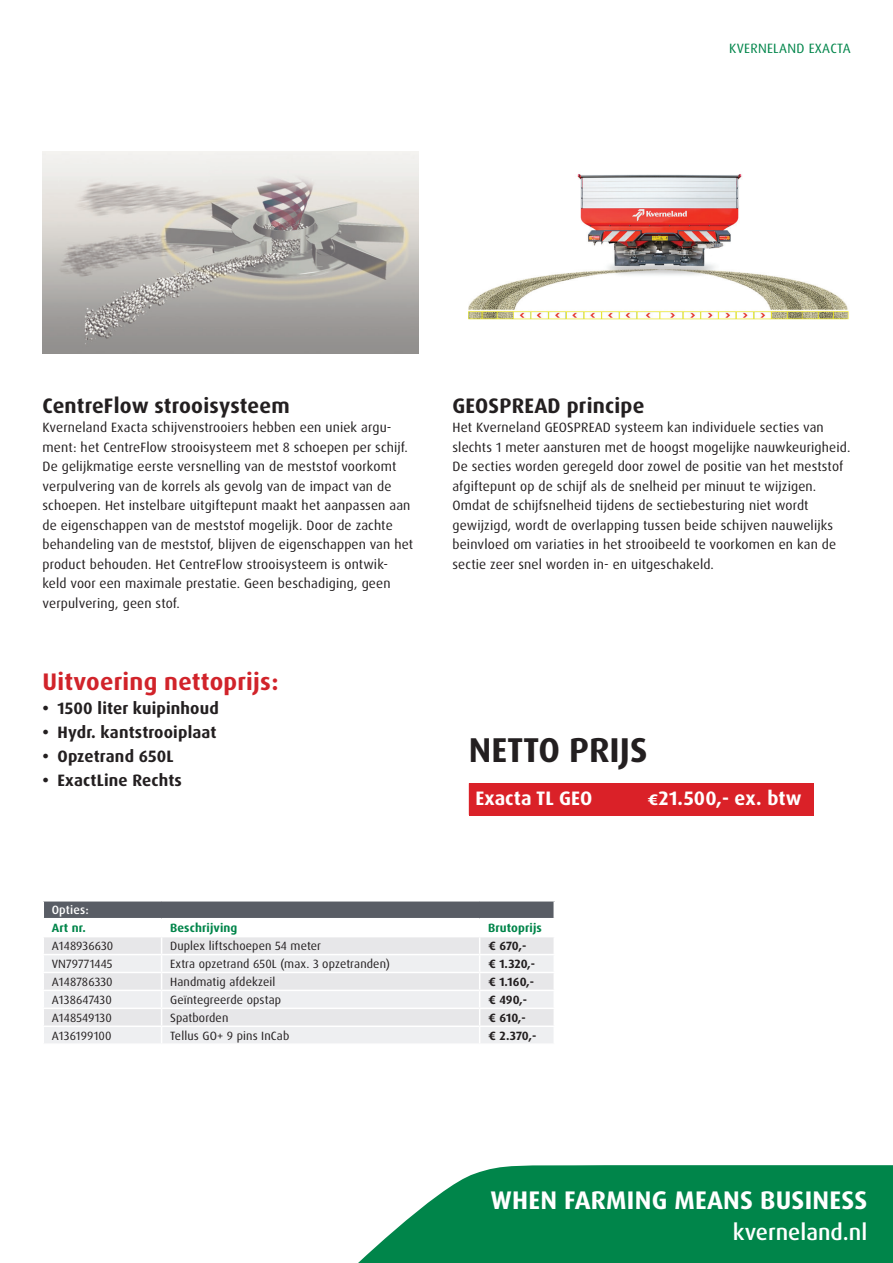
<style>
.page{position:relative;width:893px;height:1263px;background:#fff}
.page>*{position:absolute;margin:0;border:0;box-sizing:border-box;transform-origin:0 0}
.t1{font:700 34.5px "Dax Pro";color:#231f20}
.t2{font:700 25.5px "Dax Pro";letter-spacing:.01em;color:#fff}
.t3{font:700 24px "Dax Pro";letter-spacing:.01em;color:#d1232a}
.t4{font:500 22.5px "Dax Pro";color:#fff}
.t5{font:700 21px "Dax Pro";letter-spacing:.01em;color:#231f20}
.t6{font:700 19.5px "Dax Pro";color:#fff}
.t7{font:700 16.5px "Dax Pro";letter-spacing:.01em;color:#231f20}
.t8{font:13.5px/19.5px "Dax Pro";letter-spacing:.01em;color:#231f20}
.t9{font:13.5px "Dax Pro";letter-spacing:.02em;color:#00854a}
.t10{font:12px "Dax Pro";letter-spacing:.01em;color:#231f20}
.t11{font:700 12px "Dax Pro";letter-spacing:-.005em;color:#231f20}
.t12{font:700 12px "Dax Pro";letter-spacing:.01em;color:#00854a}
.t13{font:500 12px "Dax Pro";letter-spacing:.01em;color:#fff}
</style>
<div class="page">
<svg style="left:358px;top:1165px;width:535px;height:98px;background:#1d925e"></svg>
<div style="left:469px;top:783px;width:344px;height:33px;background:#da2128"></div>
<svg style="left:43px;top:901px;width:512px;height:142px"></svg>
<img style="left:469px;top:174px;width:380px;height:146px">
<img style="left:43px;top:151px;width:376px;height:203px">
<p class="t9" style="left:729px;top:40px;width:123px">KVERNELAND EXACTA</p>
<h3 class="t5" style="left:43px;top:392px;width:249px">CentreFlow strooisysteem</h3>
<p class="t8" style="left:43px;top:418px;width:372px">Kverneland Exacta schijvenstrooiers hebben een uniek argu&shy;ment: het CentreFlow strooisysteem met 8 schoepen per schijf.<br>De gelijkmatige eerste versnelling van de meststof voorkomt verpulvering van de korrels als gevolg van de impact van de schoepen. Het instelbare uitgiftepunt maakt het aanpassen aan de eigenschappen van de meststof mogelijk. Door de zachte behandeling van de meststof, blijven de eigenschappen van het product behouden. Het CentreFlow strooisysteem is ontwik&shy;keld voor een maximale prestatie. Geen beschadiging, geen verpulvering, geen stof.</p>
<h3 class="t3" style="left:43px;top:666px;width:237px">Uitvoering nettoprijs:</h3>
<p class="t7" style="left:43px;top:698px;width:178px">• 1500 liter kuipinhoud</p>
<p class="t7" style="left:43px;top:722px;width:176px">• Hydr. kantstrooiplaat</p>
<p class="t7" style="left:43px;top:746px;width:133px">• Opzetrand 650L</p>
<p class="t7" style="left:43px;top:770px;width:141px">• ExactLine Rechts</p>
<h3 class="t5" style="left:452px;top:392px;width:193px">GEOSPREAD principe</h3>
<p class="t8" style="left:452px;top:418px;width:399px">Het Kverneland GEOSPREAD systeem kan individuele secties van slechts 1 meter aansturen met de hoogst mogelijke nauwkeurigheid.<br>De secties worden geregeld door zowel de positie van het meststof afgiftepunt op de schijf als de snelheid per minuut te wijzigen.<br>Omdat de schijfsnelheid tijdens de sectiebesturing niet wordt gewijzigd, wordt de overlapping tussen beide schijven nauwelijks beinvloed om variaties in het strooibeeld te voorkomen en kan de sectie zeer snel worden in- en uitgeschakeld.</p>
<h1 class="t1" style="left:469px;top:728px;width:180px">NETTO PRIJS</h1>
<h3 class="t6" style="left:476px;top:786px;width:118px">Exacta TL GEO</h3>
<h3 class="t6" style="left:647px;top:786px;width:156px">€21.500,- ex. btw</h3>
<p class="t13" style="left:52px;top:902px;width:38px">Opties:</p>
<p class="t12" style="left:52px;top:920px;width:36px">Art nr.</p>
<p class="t12" style="left:170px;top:920px;width:69px">Beschrijving</p>
<p class="t12" style="left:488px;top:920px;width:55px">Brutoprijs</p>
<p class="t10" style="left:52px;top:938px;width:63px">A148936630</p>
<p class="t10" style="left:170px;top:938px;width:153px">Duplex liftschoepen 54 meter</p>
<p class="t11" style="left:488px;top:938px;width:40px">€ 670,-</p>
<p class="t10" style="left:52px;top:956px;width:62px">VN79771445</p>
<p class="t10" style="left:170px;top:956px;width:221px">Extra opzetrand 650L (max. 3 opzetranden)</p>
<p class="t11" style="left:488px;top:956px;width:49px">€ 1.320,-</p>
<p class="t10" style="left:52px;top:974px;width:62px">A148786330</p>
<p class="t10" style="left:170px;top:974px;width:107px">Handmatig afdekzeil</p>
<p class="t11" style="left:488px;top:974px;width:48px">€ 1.160,-</p>
<p class="t10" style="left:52px;top:992px;width:62px">A138647430</p>
<p class="t10" style="left:170px;top:992px;width:113px">Geïntegreerde opstap</p>
<p class="t11" style="left:488px;top:992px;width:41px">€ 490,-</p>
<p class="t10" style="left:52px;top:1010px;width:62px">A148549130</p>
<p class="t10" style="left:170px;top:1010px;width:60px">Spatborden</p>
<p class="t11" style="left:488px;top:1010px;width:39px">€ 610,-</p>
<p class="t10" style="left:52px;top:1028px;width:61px">A136199100</p>
<p class="t10" style="left:170px;top:1028px;width:121px">Tellus GO+ 9 pins InCab</p>
<p class="t11" style="left:488px;top:1028px;width:50px">€ 2.370,-</p>
<h2 class="t2" style="left:490px;top:1183px;width:378px">WHEN FARMING MEANS BUSINESS</h2>
<h3 class="t4" style="left:733px;top:1217px;width:136px">kverneland.nl</h3>
</div>
